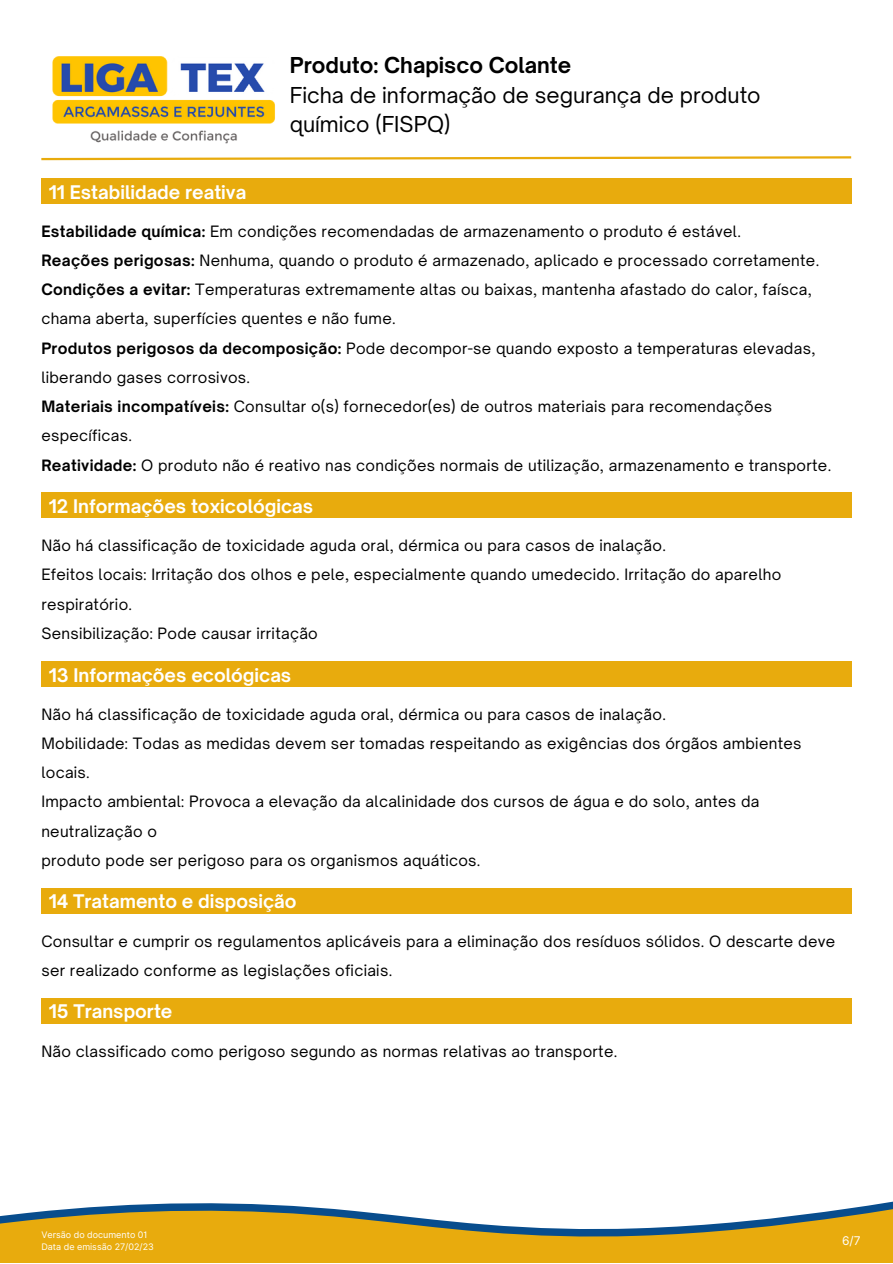
<style>
.page{position:relative;width:893px;height:1264px;background:#fff}
.page>*{position:absolute;margin:0;border:0;box-sizing:border-box;transform-origin:0 0}
.t1{font:21px/29.2px "Open Sauce One";color:#000}
.t2{font:700 21px "Open Sauce One";color:#000}
.t3{font:700 18px "Open Sauce One";color:#fff}
.t4{font:15px/29.2px "Open Sauce One";letter-spacing:.02em;color:#000}
.t5{font:12px "Inter";color:#fff}
.t6{font:9px/12px "Inter";color:#fff}
.s1{font-weight:700}
</style>
<div class="page">
<img style="left:52px;top:56px;width:223px;height:88px">
<svg style="left:41px;top:156px;width:811px;height:5px"></svg>
<div style="left:41px;top:178px;width:810px;height:25px;background:#e8ab0d"></div>
<div style="left:41px;top:493px;width:810px;height:25px;background:#e8ab0d"></div>
<div style="left:41px;top:661px;width:810px;height:25px;background:#e8ab0d"></div>
<div style="left:41px;top:888px;width:810px;height:25px;background:#e8ab0d"></div>
<div style="left:41px;top:998px;width:810px;height:25px;background:#e8ab0d"></div>
<svg style="left:0;top:1201px;width:892px;height:61px;fill:#e8ab0d"></svg>
<h1 class="t2" style="left:290px;top:52px;width:283px">Produto: Chapisco Colante</h1>
<h1 class="t1" style="left:290px;top:81px;width:472px">Ficha de informação de segurança de produto químico (FISPQ)</h1>
<p class="t3" style="left:49px;top:180px;width:199px">11 Estabilidade reativa</p>
<p class="t4" style="left:41px;top:216px;width:791px"><span class="s1">Estabilidade química:</span> Em condições recomendadas de armazenamento o produto é estável.<br><span class="s1">Reações perigosas:</span> Nenhuma, quando o produto é armazenado, aplicado e processado corretamente.<br><span class="s1">Condições a evitar:</span> Temperaturas extremamente altas ou baixas, mantenha afastado do calor, faísca, chama aberta, superfícies quentes e não fume.<br><span class="s1">Produtos perigosos da decomposição:</span> Pode decompor-se quando exposto a temperaturas elevadas, liberando gases corrosivos.<br><span class="s1">Materiais incompatíveis:</span> Consultar o(s) fornecedor(es) de outros materiais para recomendações específicas.<br><span class="s1">Reatividade:</span> O produto não é reativo nas condições normais de utilização, armazenamento e transporte.</p>
<p class="t3" style="left:49px;top:495px;width:266px">12 Informações toxicológicas</p>
<p class="t4" style="left:41px;top:531px;width:741px">Não há classificação de toxicidade aguda oral, dérmica ou para casos de inalação.<br>Efeitos locais: Irritação dos olhos e pele, especialmente quando umedecido. Irritação do aparelho respiratório.<br>Sensibilização: Pode causar irritação</p>
<p class="t3" style="left:49px;top:663px;width:244px">13 Informações ecológicas</p>
<p class="t4" style="left:41px;top:699px;width:761px">Não há classificação de toxicidade aguda oral, dérmica ou para casos de inalação.<br>Mobilidade: Todas as medidas devem ser tomadas respeitando as exigências dos órgãos ambientes locais.<br>Impacto ambiental: Provoca a elevação da alcalinidade dos cursos de água e do solo, antes da neutralização o<br>produto pode ser perigoso para os organismos aquáticos.</p>
<p class="t3" style="left:49px;top:890px;width:249px">14 Tratamento e disposição</p>
<p class="t4" style="left:41px;top:926px;width:795px">Consultar e cumprir os regulamentos aplicáveis para a eliminação dos resíduos sólidos. O descarte deve ser realizado conforme as legislações oficiais.</p>
<p class="t3" style="left:49px;top:1000px;width:125px">15 Transporte</p>
<p class="t4" style="left:41px;top:1036px;width:577px">Não classificado como perigoso segundo as normas relativas ao transporte.</p>
<p class="t6" style="left:41px;top:1229px;width:114px">Versão do documento 01<br>Data de emissão 27/02/23</p>
<p class="t5" style="left:842px;top:1233px;width:20px">6/7</p>
</div>
